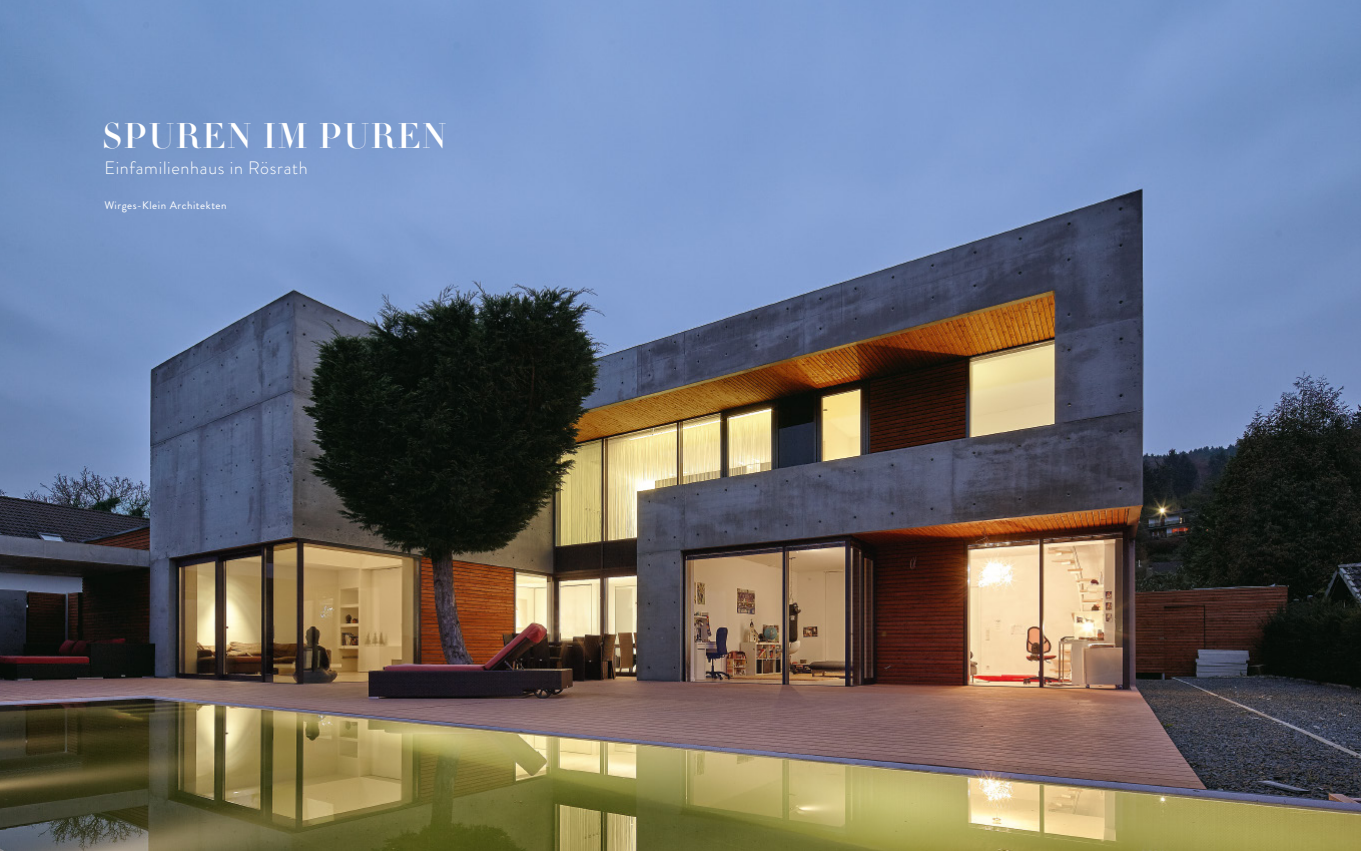
<style>
.page{position:relative;width:1361px;height:851px;background:#fff}
.page>*{position:absolute;margin:0;border:0;box-sizing:border-box;transform-origin:0 0}
.t1{font:35px "Didot LT Pro Headline";letter-spacing:.02em;color:#fff}
.t2{font:300 18px "Brandon Grotesque";letter-spacing:.04em;color:#fff}
.t3{font:11px "Brandon Grotesque";letter-spacing:.05em;color:#fff}
</style>
<div class="page">
<img style="left:0;top:0;width:1361px;height:850px">
<h1 class="t1" style="left:102px;top:114px;width:346px">SPUREN IM PUREN</h1>
<p class="t2" style="left:104px;top:155px;width:205px">Einfamilienhaus in Rösrath</p>
<p class="t3" style="left:104px;top:198px;width:124px">Wirges-Klein Architekten</p>
</div>
